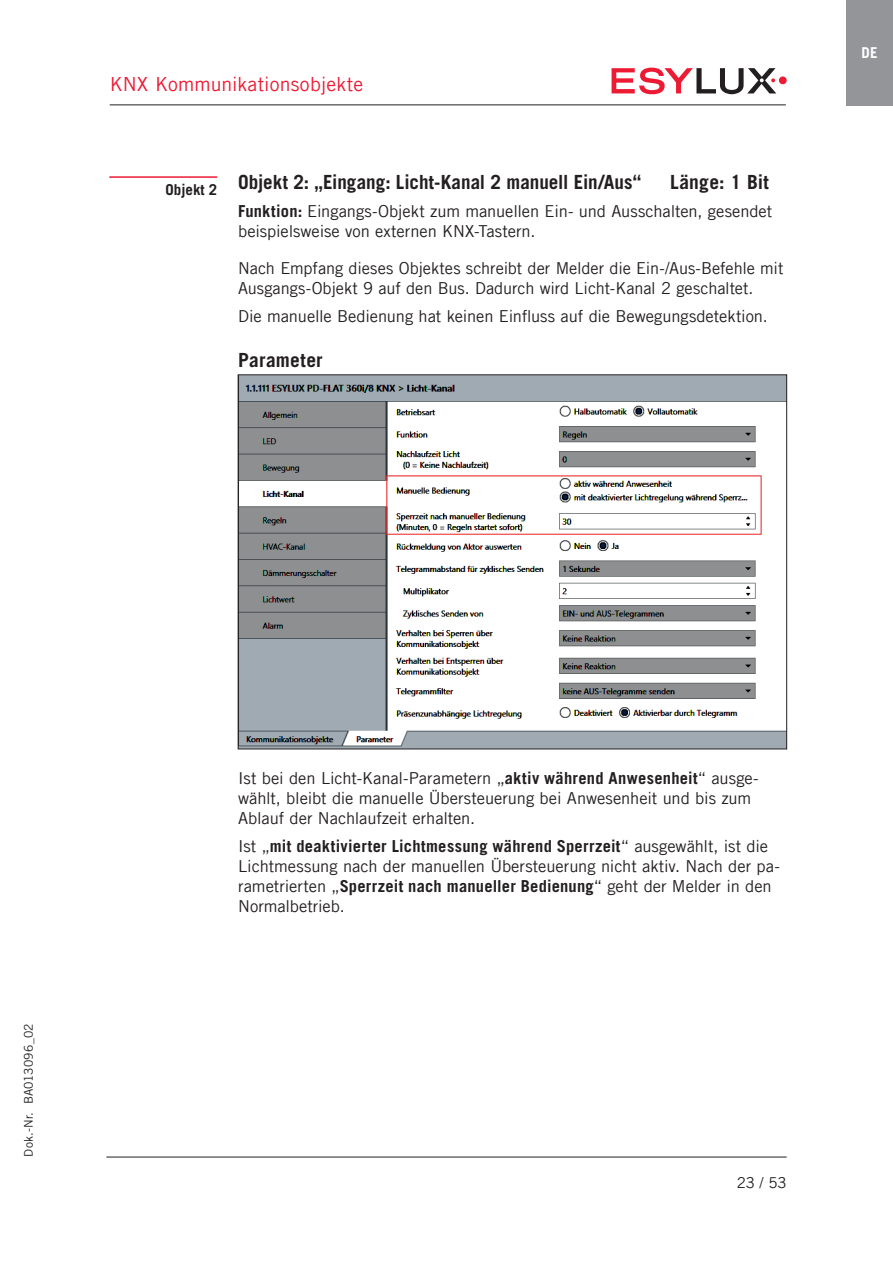
<style>
.page{position:relative;width:893px;height:1263px;background:#fff}
.page>*{position:absolute;margin:0;border:0;box-sizing:border-box;transform-origin:0 0}
.t1{font:700 19.5px "Trade Gothic LT Com";color:#231f20}
.t2{font:19.5px "Trade Gothic LT Com";letter-spacing:.01em;color:#ed1a33}
.t3{font:16.5px/19.8px "Trade Gothic LT Com";letter-spacing:-.005em;color:#231f20}
.t4{font:700 15px "Trade Gothic LT Com";color:#231f20}
.t5{font:15px "Trade Gothic LT Com";color:#231f20}
.t6{font:700 15px "Trade Gothic LT Com";color:#fff}
.t7{font:12px "Trade Gothic LT Com";letter-spacing:.015em;color:#231f20}
.s1{font-weight:700}
</style>
<div class="page">
<hr style="left:106px;top:1157px;width:681px;height:1px;background:#231f20">
<div style="left:779px;top:76px;width:8px;height:8px;background:#ed1a33;border-radius:50%"></div>
<svg style="left:612px;top:68px;width:164px;height:26px"></svg>
<hr style="left:110px;top:104px;width:676px;height:1px;background:#231f20">
<div style="left:846px;top:0;width:47px;height:105px;background:#939598"></div>
<img style="left:240px;top:377px;width:545px;height:370px">
<hr style="left:109px;top:176px;width:108px;height:2px;background:#ed1a33">
<p class="t2" style="left:110px;top:72px;width:255px">KNX Kommunikationsobjekte</p>
<p class="t4" style="left:166px;top:180px;width:53px">Objekt 2</p>
<p class="t1" style="left:238px;top:170px;width:405px">Objekt 2: „Eingang: Licht-Kanal 2 manuell Ein/Aus“</p>
<p class="t1" style="left:670px;top:170px;width:100px">Länge: 1 Bit</p>
<p class="t3" style="left:238px;top:201px;width:536px"><span class="s1">Funktion:</span> Eingangs-Objekt zum manuellen Ein- und Ausschalten, gesendet beispielsweise von externen KNX-Tastern.</p>
<p class="t3" style="left:238px;top:258px;width:547px">Nach Empfang dieses Objektes schreibt der Melder die Ein-/Aus-Befehle mit<br>Ausgangs-Objekt 9 auf den Bus. Dadurch wird Licht-Kanal 2 geschaltet.</p>
<p class="t3" style="left:238px;top:306px;width:531px">Die manuelle Bedienung hat keinen Einfluss auf die Bewegungsdetektion.</p>
<p class="t1" style="left:238px;top:348px;width:86px">Parameter</p>
<p class="t6" style="left:862px;top:43px;width:17px">DE</p>
<p class="t7" style="left:21px;top:1157px;width:135px;rotate:-90deg">Dok.-Nr. BA013096_02</p>
<p class="t3" style="left:238px;top:768px;width:522px">Ist bei den Licht-Kanal-Parametern „<span class="s1">aktiv während Anwesenheit</span>“ ausge&shy;wählt, bleibt die manuelle Übersteuerung bei Anwesenheit und bis zum<br>Ablauf der Nachlaufzeit erhalten.</p>
<p class="t3" style="left:238px;top:836px;width:543px">Ist „<span class="s1">mit deaktivierter Lichtmessung während Sperrzeit</span>“ ausgewählt, ist die Lichtmessung nach der manuellen Übersteuerung nicht aktiv. Nach der pa&shy;rametrierten „<span class="s1">Sperrzeit nach manueller Bedienung</span>“ geht der Melder in den Normalbetrieb.</p>
<p class="t5" style="left:737px;top:1174px;width:51px">23 / 53</p>
</div>
